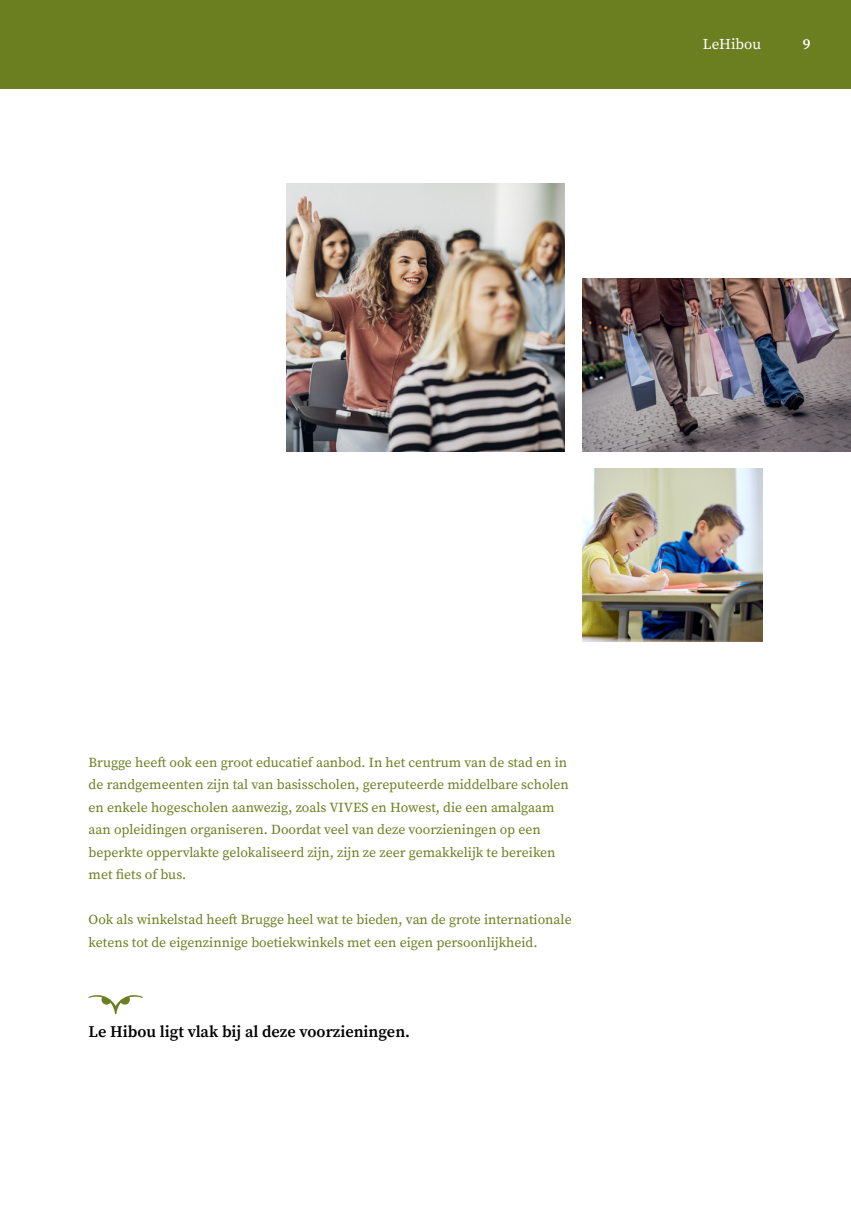
<style>
.page{position:relative;width:851px;height:1205px;background:#fff}
.page>*{position:absolute;margin:0;border:0;box-sizing:border-box;transform-origin:0 0}
.Paragraph_Style_1{font:600 16.25px "Source Serif Pro";color:#010101}
.t1{font:15px "Source Serif Pro";color:#fff}
.t2{font:600 15px "Source Serif Pro";color:#fff}
.Paragraph_Style_1-2{font:13.75px/22.5px "Source Serif Pro";color:#6b7f21}
</style>
<div class="page">
<div style="left:0;top:0;width:850px;height:89px;background:#6b7f21"></div>
<img style="left:582px;top:469px;width:180px;height:172px">
<img style="left:582px;top:279px;width:268px;height:172px">
<img style="left:286px;top:184px;width:278px;height:267px">
<svg style="left:89px;top:995px;width:54px;height:19px"></svg>
<p class="t1" style="left:702px;top:34px;width:60px">LeHibou</p>
<p class="t2" style="left:802px;top:34px;width:9px">9</p>
<p class="Paragraph_Style_1-2" style="left:89px;top:751px;width:481px">Brugge heeft ook een groot educatief aanbod. In het centrum van de stad en in de randgemeenten zijn tal van basisscholen, gereputeerde middelbare scholen en enkele hogescholen aanwezig, zoals VIVES en Howest, die een amalgaam aan opleidingen organiseren. Doordat veel van deze voorzieningen op een beperkte oppervlakte gelokaliseerd zijn, zijn ze zeer gemakkelijk te bereiken met fiets of bus.</p>
<p class="Paragraph_Style_1-2" style="left:89px;top:908px;width:484px">Ook als winkelstad heeft Brugge heel wat te bieden, van de grote internationale ketens tot de eigenzinnige boetiekwinkels met een eigen persoonlijkheid.</p>
<p class="Paragraph_Style_1" style="left:89px;top:1020px;width:323px">Le Hibou ligt vlak bij al deze voorzieningen.</p>
</div>
